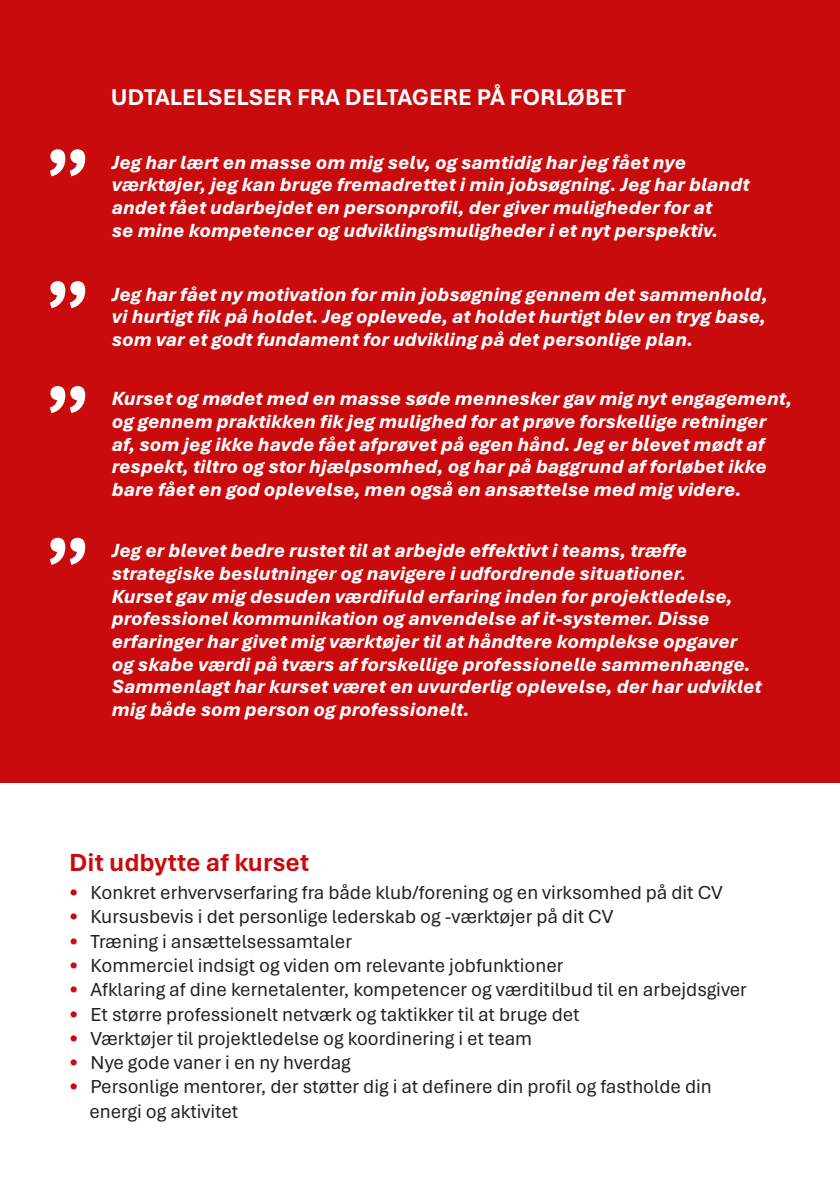
<style>
.page{position:relative;width:840px;height:1191px;background:#fff}
.page>*{position:absolute;margin:0;border:0;box-sizing:border-box;transform-origin:0 0}
.t1{font:700 89.4px "Aptos";color:#fff}
.t2{font:700 26px "Aptos";color:#c90b0e}
.t3{font:700 24px "Aptos";color:#fff}
.t4{font:italic 800 20px/22.6px "Aptos";color:#fff}
.t5{font:19.8px "Aptos";color:#231f20}
.s1{color:#c90b0e}
</style>
<div class="page">
<div style="left:0;top:0;width:839px;height:782px;background:#c90b0e"></div>
<p class="t3" style="left:111px;top:81px;width:516px">UDTALELSELSER FRA DELTAGERE PÅ FORLØBET</p>
<p class="t1" style="left:44px;top:119px;width:48px">”</p>
<p class="t4" style="left:112px;top:150px;width:639px">Jeg har lært en masse om mig selv, og samtidig har jeg fået nye værktøjer, jeg kan bruge fremadrettet i min jobsøgning. Jeg har blandt andet fået udarbejdet en personprofil, der giver muligheder for at</p>
<p class="t4" style="left:112px;top:218px;width:607px">se mine kompetencer og udviklingsmuligheder i et nyt perspektiv.</p>
<p class="t1" style="left:44px;top:250px;width:48px">”</p>
<p class="t4" style="left:112px;top:282px;width:657px">Jeg har fået ny motivation for min jobsøgning gennem det sammenhold, vi hurtigt fik på holdet. Jeg oplevede, at holdet hurtigt blev en tryg base,</p>
<p class="t4" style="left:112px;top:327px;width:582px">som var et godt fundament for udvikling på det personlige plan.</p>
<p class="t1" style="left:44px;top:355px;width:48px">”</p>
<p class="t4" style="left:112px;top:387px;width:681px">Kurset og mødet med en masse søde mennesker gav mig nyt engagement, og gennem praktikken fik jeg mulighed for at prøve forskellige retninger af, som jeg ikke havde fået afprøvet på egen hånd. Jeg er blevet mødt af respekt, tiltro og stor hjælpsomhed, og har på baggrund af forløbet ikke bare fået en god oplevelse, men også en ansættelse med mig videre.</p>
<p class="t1" style="left:44px;top:507px;width:48px">”</p>
<p class="t4" style="left:112px;top:538px;width:651px">Jeg er blevet bedre rustet til at arbejde effektivt i teams, træffe strategiske beslutninger og navigere i udfordrende situationer.<br>Kurset gav mig desuden værdifuld erfaring inden for projektledelse, professionel kommunikation og anvendelse af it-systemer. Disse erfaringer har givet mig værktøjer til at håndtere komplekse opgaver og skabe værdi på tværs af forskellige professionelle sammenhænge.<br>Sammenlagt har kurset været en uvurderlig oplevelse, der har udviklet mig både som person og professionelt.</p>
<p class="t2" style="left:69px;top:844px;width:241px">Dit udbytte af kurset</p>
<p class="t5" style="left:69px;top:879px;width:654px"><span class="s1">•</span> Konkret erhvervserfaring fra både klub/forening og en virksomhed på dit CV</p>
<p class="t5" style="left:69px;top:903px;width:545px"><span class="s1">•</span> Kursusbevis i det personlige lederskab og -værktøjer på dit CV</p>
<p class="t5" style="left:69px;top:927px;width:284px"><span class="s1">•</span> Træning i ansættelsessamtaler</p>
<p class="t5" style="left:69px;top:952px;width:495px"><span class="s1">•</span> Kommerciel indsigt og viden om relevante jobfunktioner</p>
<p class="t5" style="left:69px;top:976px;width:678px"><span class="s1">•</span> Afklaring af dine kernetalenter, kompetencer og værditilbud til en arbejdsgiver</p>
<p class="t5" style="left:69px;top:1000px;width:511px"><span class="s1">•</span> Et større professionelt netværk og taktikker til at bruge det</p>
<p class="t5" style="left:69px;top:1024px;width:464px"><span class="s1">•</span> Værktøjer til projektledelse og koordinering i et team</p>
<p class="t5" style="left:69px;top:1049px;width:283px"><span class="s1">•</span> Nye gode vaner i en ny hverdag</p>
<p class="t5" style="left:69px;top:1073px;width:643px"><span class="s1">•</span> Personlige mentorer, der støtter dig i at definere din profil og fastholde din</p>
<p class="t5" style="left:89px;top:1097px;width:150px">energi og aktivitet</p>
</div>
